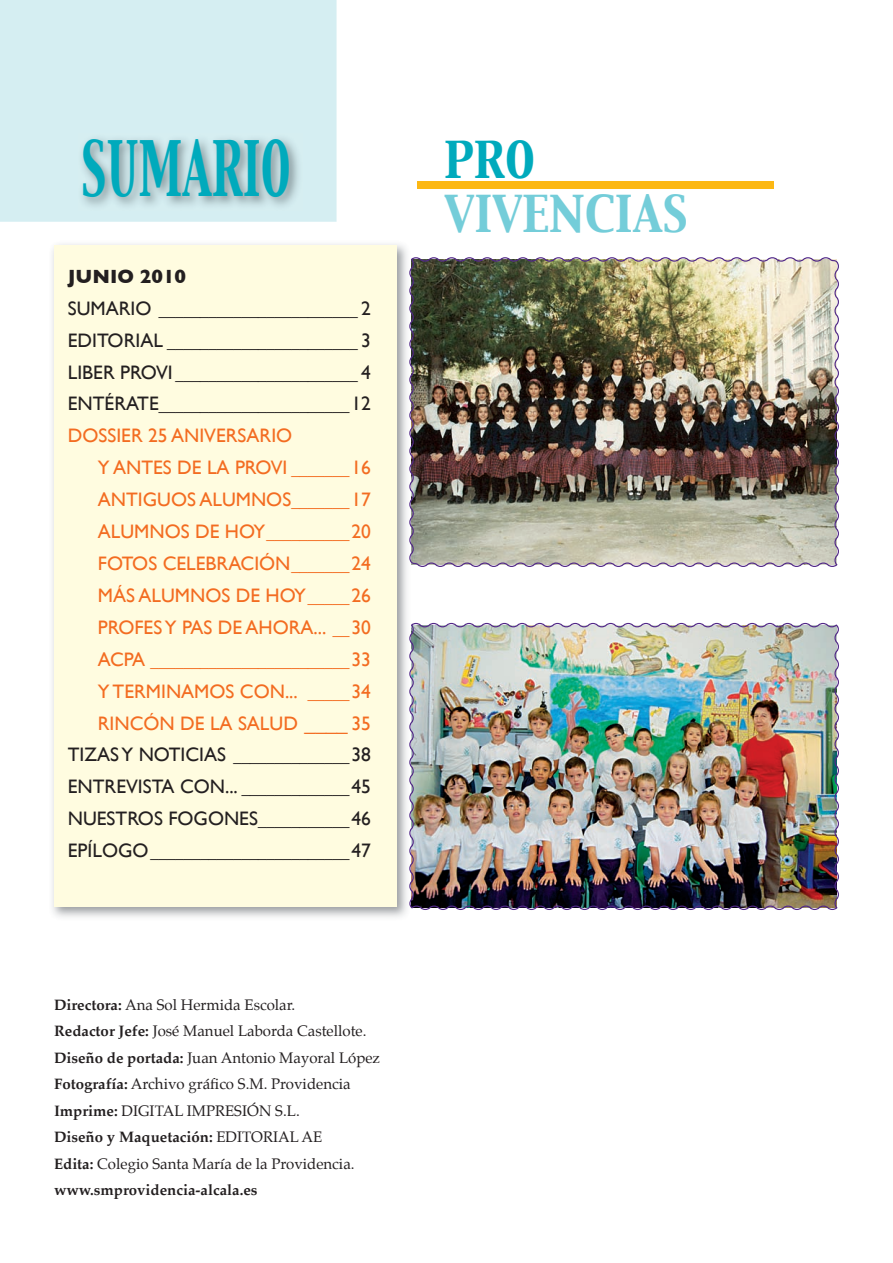
<style>
.page{position:relative;width:893px;height:1263px;background:#fff}
.page>*{position:absolute;margin:0;border:0;box-sizing:border-box;transform-origin:0 0}
.t1{font:67.5px "Capitals";color:#00aabc;scale:.67 1}
.t2{font:45px "Capitals";color:#74cdd9}
.t3{font:45px "Capitals";color:#00aabc}
.t4{font:19.5px/32px "Gill Sans";color:#f36c21}
.t5{font:19.5px/32px "Gill Sans";color:#231f20;text-align:right}
.t6{font:700 19.5px "Gill Sans";color:#231f20}
.t7{font:15px/26.5px "Palatino";color:#231f20}
.t8{font:15px/32px "Gill Sans";color:#231f20;text-align:justify}
.t9{font:15px "Gill Sans";color:#f36c21}
.s1{font-size:19.5px}
.s2{font-size:15px}
.s3{color:#f36c21}
.s4{font-size:15px;color:#f36c21}
.s5{font-weight:700}
</style>
<div class="page">
<img style="left:52px;top:244px;width:355px;height:673px">
<div style="left:54px;top:245px;width:343px;height:662px;background:#fffce0"></div>
<div style="left:0;top:0;width:337px;height:222px;background:#d5eef2"></div>
<img style="left:78px;top:134px;width:225px;height:77px">
<div style="left:417px;top:181px;width:357px;height:8px;background:#fcb814"></div>
<img style="left:409px;top:257px;width:430px;height:310px">
<img style="left:409px;top:623px;width:430px;height:287px">
<h1 class="t1" style="left:82px;top:123px;width:314px">SUMARIO</h1>
<h2 class="t3" style="left:444px;top:129px;width:92px">PRO</h2>
<h2 class="t2" style="left:444px;top:183px;width:245px">VIVENCIAS</h2>
<h3 class="t6" style="left:68px;top:265px;width:120px">JUNIO 2010</h3>
<p class="t8" style="left:68px;top:294px;width:304px"><span class="s1">SUMARIO</span> ________________________ <span class="s1">2<br>EDITORIAL</span> _______________________ <span class="s1">3<br>LIBER PROVI</span> ______________________ <span class="s1">4<br>ENTÉRATE</span> _______________________<span class="s1">12</span></p>
<h3 class="t4" style="left:98px;top:420px;width:275px;text-indent:-30px">DOSSIER 25 ANIVERSARIO<br>Y ANTES DE LA PROVI <span class="s2">_______</span> 16<br>ANTIGUOS ALUMNOS <span class="s2">_______</span> 17<br>ALUMNOS DE HOY <span class="s2">__________</span> 20<br>FOTOS CELEBRACIÓN <span class="s2">_______</span> 24<br>MÁS ALUMNOS DE HOY <span class="s2">_____</span> 26<br>PROFESY PAS DE AHORA... <span class="s2">__</span> 30</h3>
<p class="t9" style="left:98px;top:652px;width:275px"><span class="s1">ACPA</span> ________________________<span class="s1">33</span></p>
<h3 class="t5" style="left:68px;top:675px;width:304px"><span class="s3">Y TERMINAMOS CON...</span> <span class="s4">_____</span> <span class="s3">34<br>RINCÓN DE LA SALUD ____ 35<br></span>TIZASY NOTICIAS <span class="s2">______________</span>38<br>ENTREVISTA CON... <span class="s2">_____________</span>45<br>NUESTROS FOGONES <span class="s2">___________</span>46</h3>
<p class="t8" style="left:68px;top:836px;width:304px"><span class="s1">EPÍLOGO</span> ________________________<span class="s1">47</span></p>
<p class="t7" style="left:54px;top:992px;width:328px"><span class="s5">Directora:</span> Ana Sol Hermida Escolar.<br><span class="s5">Redactor Jefe:</span> José Manuel Laborda Castellote.<br><span class="s5">Diseño de portada:</span> Juan Antonio Mayoral López <span class="s5">Fotografía:</span> Archivo gráfico S.M. Providencia <span class="s5">Imprime:</span> DIGITAL IMPRESIÓN S.L.<br><span class="s5">Diseño y Maquetación:</span> EDITORIAL AE<br><span class="s5">Edita:</span> Colegio Santa María de la Providencia. <span class="s5">www.smprovidencia-alcala.es</span></p>
</div>
